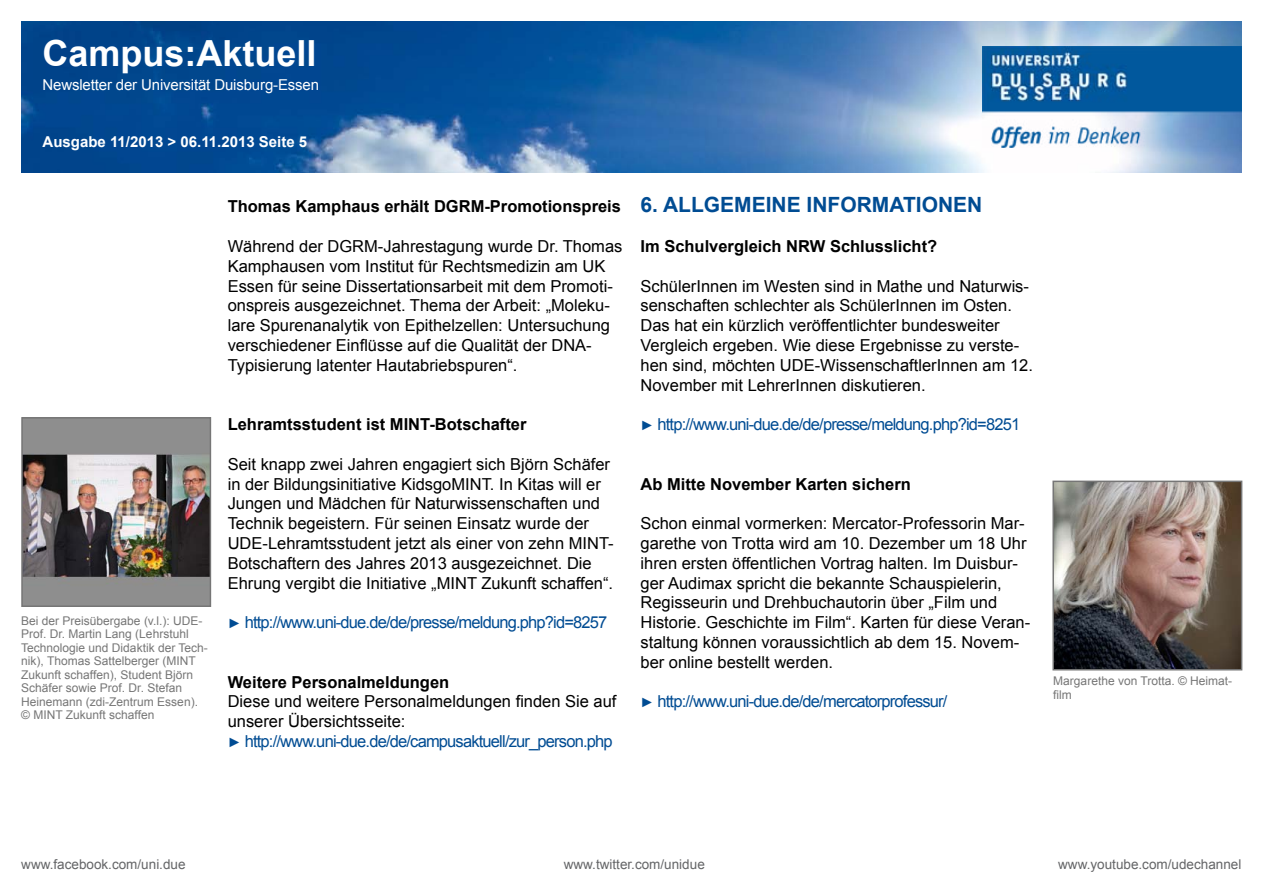
<style>
.page{position:relative;width:1263px;height:893px;background:#fff}
.page>*{position:absolute;margin:0;border:0;box-sizing:border-box;transform-origin:0 0}
.t1{font:700 36px "Arial";color:#fff}
.t2{font:700 21px "Arial";color:#004c93}
.t3{font:16.5px/19.8px "Arial";color:#000}
.t4{font:700 16.5px "Arial";color:#000}
.t5{font:16.5px "Arial";letter-spacing:-.05em;color:#004c93}
.t6{font:15px "Arial";letter-spacing:-.01em;color:#fff}
.t7{font:700 15px "Arial";color:#fff}
.t8{font:13.5px "Arial";color:#646567}
.t9{font:12px/13.5px "Arial";color:#767676}
.s1{font-size:13.5px}
.s2{font-size:13.5px;color:#004c93}
.s3{color:#004c93}
</style>
<div class="page">
<img style="left:21px;top:21px;width:1221px;height:152px">
<img style="left:982px;top:47px;width:260px;height:100px">
<img style="left:24px;top:420px;width:184px;height:184px">
<div style="left:21px;top:417px;width:190px;height:190px;border:2px solid #767676"></div>
<img style="left:1055px;top:484px;width:184px;height:183px">
<div style="left:1052px;top:481px;width:190px;height:189px;border:2px solid #767676"></div>
<h1 class="t1" style="left:43px;top:29px;width:276px">Campus:Aktuell</h1>
<p class="t6" style="left:43px;top:74px;width:278px">Newsletter der Universität Duisburg-Essen</p>
<p class="t7" style="left:43px;top:132px;width:266px">Ausgabe 11/2013 &gt; 06.11.2013 Seite 5</p>
<p class="t9" style="left:21px;top:614px;width:188px">Bei der Preisübergabe (v.l.): UDE-<br>Prof. Dr. Martin Lang (Lehrstuhl<br>Technologie und Didaktik der Tech&shy;nik), Thomas Sattelberger (MINT<br>Zukunft schaffen), Student Björn<br>Schäfer sowie Prof. Dr. Stefan<br>Heinemann (zdi-Zentrum Essen). © MINT Zukunft schaffen</p>
<p class="t4" style="left:228px;top:196px;width:395px">Thomas Kamphaus erhält DGRM-Promotionspreis</p>
<p class="t3" style="left:228px;top:236px;width:396px">Während der DGRM-Jahrestagung wurde Dr. Thomas Kamphausen vom Institut für Rechtsmedizin am UK Essen für seine Dissertationsarbeit mit dem Promoti&shy;onspreis ausgezeichnet. Thema der Arbeit: „Moleku&shy;lare Spurenanalytik von Epithelzellen: Untersuchung verschiedener Einflüsse auf die Qualität der DNA-Typisierung latenter Hautabriebspuren“.</p>
<p class="t4" style="left:228px;top:413px;width:301px">Lehramtsstudent ist MINT-Botschafter</p>
<p class="t3" style="left:228px;top:454px;width:388px">Seit knapp zwei Jahren engagiert sich Björn Schäfer in der Bildungsinitiative KidsgoMINT. In Kitas will er Jungen und Mädchen für Naturwissenschaften und Technik begeistern. Für seinen Einsatz wurde der UDE-Lehramtsstudent jetzt als einer von zehn MINT-Botschaftern des Jahres 2013 ausgezeichnet. Die Ehrung vergibt die Initiative „MINT Zukunft schaffen“.</p>
<p class="t5" style="left:228px;top:612px;width:381px"><span class="s1">►</span> http://www.uni-due.de/de/presse/meldung.php?id=8257</p>
<p class="t4" style="left:228px;top:671px;width:223px">Weitere Personalmeldungen</p>
<p class="t3" style="left:228px;top:692px;width:390px">Diese und weitere Personalmeldungen finden Sie auf unserer Übersichtsseite:<br><span class="s2">►</span> <span class="s3">http://www.uni-due.de/de/campusaktuell/zur_person.php</span></p>
<p class="t2" style="left:640px;top:191px;width:94px">6. Allgemeine</p>
<p class="t2" style="left:806px;top:191px;width:80px">Informationen</p>
<p class="t4" style="left:640px;top:235px;width:298px">Im Schulvergleich NRW Schlusslicht?</p>
<p class="t3" style="left:640px;top:276px;width:394px">SchülerInnen im Westen sind in Mathe und Naturwis&shy;senschaften schlechter als SchülerInnen im Osten.<br>Das hat ein kürzlich veröffentlichter bundesweiter Vergleich ergeben. Wie diese Ergebnisse zu verste&shy;hen sind, möchten UDE-WissenschaftlerInnen am 12.<br>November mit LehrerInnen diskutieren.</p>
<p class="t5" style="left:640px;top:414px;width:381px"><span class="s1">►</span> http://www.uni-due.de/de/presse/meldung.php?id=8251</p>
<p class="t4" style="left:640px;top:473px;width:272px">Ab Mitte November Karten sichern</p>
<p class="t3" style="left:640px;top:514px;width:391px">Schon einmal vormerken: Mercator-Professorin Mar&shy;garethe von Trotta wird am 10. Dezember um 18 Uhr ihren ersten öffentlichen Vortrag halten. Im Duisbur&shy;ger Audimax spricht die bekannte Schauspielerin, Regisseurin und Drehbuchautorin über „Film und Historie. Geschichte im Film“. Karten für diese Veran&shy;staltung können voraussichtlich ab dem 15. Novem&shy;ber online bestellt werden.</p>
<p class="t5" style="left:640px;top:691px;width:308px"><span class="s1">►</span> http://www.uni-due.de/de/mercatorprofessur/</p>
<p class="t9" style="left:1053px;top:674px;width:180px">Margarethe von Trotta. © Heimat&shy;film</p>
<p class="t8" style="left:21px;top:855px;width:166px">www.facebook.com/uni.due</p>
<p class="t8" style="left:564px;top:855px;width:143px">www.twitter.com/unidue</p>
<p class="t8" style="left:1058px;top:855px;width:185px">www.youtube.com/udechannel</p>
</div>
